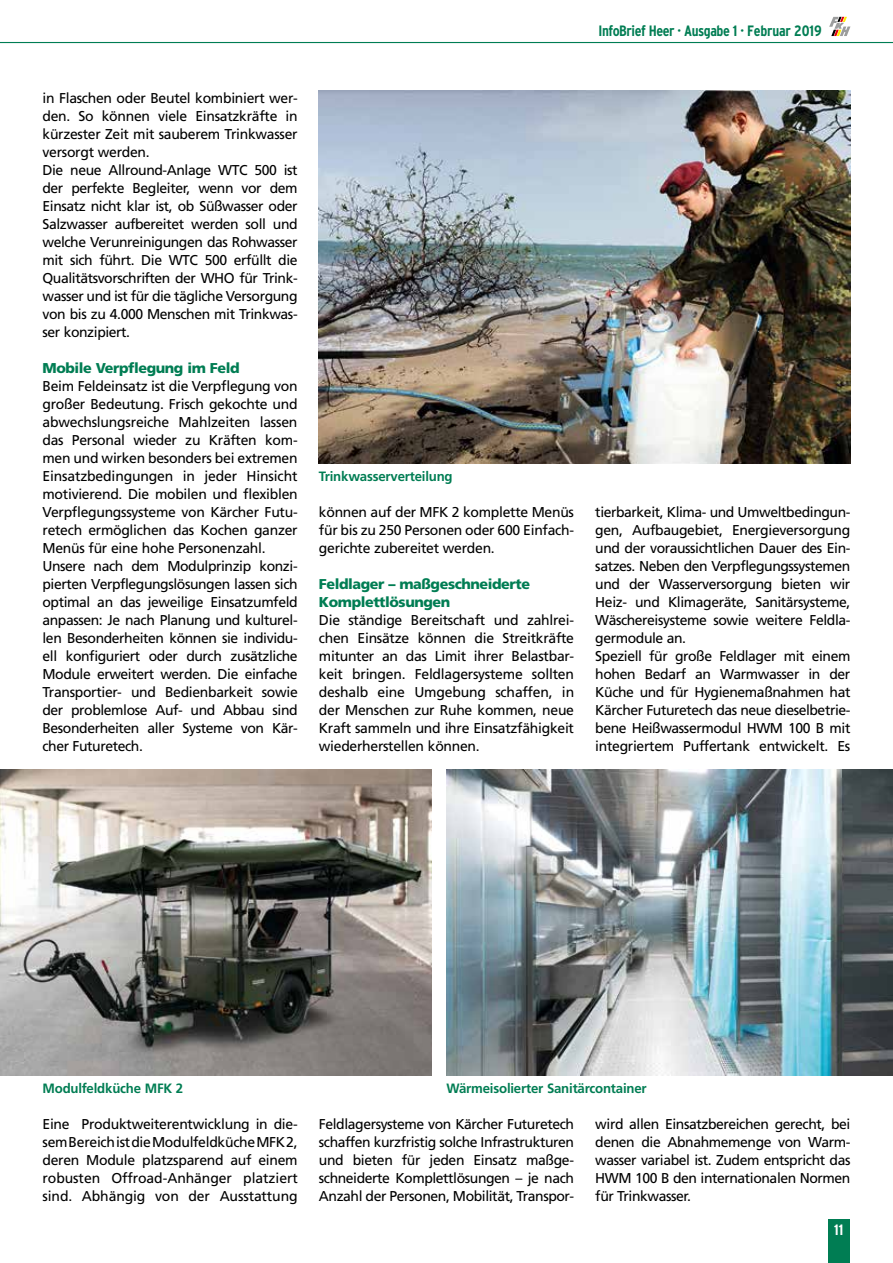
<style>
.page{position:relative;width:893px;height:1263px;background:#fff}
.page>*{position:absolute;margin:0;border:0;box-sizing:border-box;transform-origin:0 0}
.t1{font:700 condensed 15px "Interstate";letter-spacing:-.03em;color:#007d53}
.t2{font:700 condensed 15px "Interstate";color:#fff}
.t3{font:14.25px/18px "Frutiger LT Pro";letter-spacing:-.03em;color:#000;text-align:justify}
.t4{font:900 14.25px/18px "Frutiger";letter-spacing:-.03em;color:#007d53}
.t5{font:700 13.5px "Frutiger LT Pro";letter-spacing:-.015em;color:#007d53}
</style>
<div class="page">
<hr style="left:0;top:42px;width:893px;height:1px;background:#007d53">
<svg style="left:829px;top:17px;width:21px;height:19px"></svg>
<div style="left:828px;top:1219px;width:21px;height:44px;background:#007d53"></div>
<img style="left:319px;top:90px;width:531px;height:373px">
<img style="left:0;top:769px;width:432px;height:306px">
<img style="left:446px;top:769px;width:447px;height:306px">
<p class="t3" style="left:43px;top:89px;width:257px;text-align:left">in Flaschen oder Beutel kombiniert wer&shy;den. So können viele Einsatzkräfte in kürzester Zeit mit sauberem Trinkwasser versorgt werden.<br>Die neue Allround-Anlage WTC 500 ist der perfekte Begleiter, wenn vor dem Einsatz nicht klar ist, ob Süßwasser oder Salzwasser aufbereitet werden soll und welche Verunreinigungen das Rohwasser mit sich führt. Die WTC 500 erfüllt die Qualitätsvorschriften der WHO für Trink&shy;wasser und ist für die tägliche Versorgung von bis zu 4.000 Menschen mit Trinkwas&shy;ser konzipiert.</p>
<p class="t4" style="left:43px;top:359px;width:199px">Mobile Verpflegung im Feld</p>
<p class="t3" style="left:43px;top:377px;width:257px;text-align:left">Beim Feldeinsatz ist die Verpflegung von großer Bedeutung. Frisch gekochte und abwechslungsreiche Mahlzeiten lassen das Personal wieder zu Kräften kom&shy;men und wirken besonders bei extremen Einsatzbedingungen in jeder Hinsicht motivierend. Die mobilen und flexiblen Verpflegungssysteme von Kärcher Futu&shy;retech ermöglichen das Kochen ganzer Menüs für eine hohe Personenzahl.<br>Unsere nach dem Modulprinzip konzi&shy;pierten Verpflegungslösungen lassen sich optimal an das jeweilige Einsatzumfeld anpassen: Je nach Planung und kulturel&shy;len Besonderheiten können sie individu&shy;ell konfiguriert oder durch zusätzliche Module erweitert werden. Die einfache Transportier- und Bedienbarkeit sowie der problemlose Auf- und Abbau sind Besonderheiten aller Systeme von Kär&shy;cher Futuretech.</p>
<p class="t5" style="left:319px;top:468px;width:135px">Trinkwasserverteilung</p>
<p class="t3" style="left:319px;top:503px;width:257px">können auf der MFK 2 komplette Menüs für bis zu 250 Personen oder 600 Einfach&shy;gerichte zubereitet werden.</p>
<p class="t4" style="left:319px;top:575px;width:213px">Feldlager – maßgeschneiderte<br>Komplettlösungen</p>
<p class="t3" style="left:319px;top:611px;width:257px">Die ständige Bereitschaft und zahlrei&shy;chen Einsätze können die Streitkräfte mitunter an das Limit ihrer Belastbar&shy;keit bringen. Feldlagersysteme sollten deshalb eine Umgebung schaffen, in der Menschen zur Ruhe kommen, neue Kraft sammeln und ihre Einsatzfähigkeit wiederherstellen können.</p>
<p class="t1" style="left:598px;top:22px;width:225px">InfoBrief Heer · Ausgabe 1 · Februar 2019</p>
<p class="t3" style="left:595px;top:503px;width:257px;text-align:left">tierbarkeit, Klima- und Umweltbedingun&shy;gen, Aufbaugebiet, Energieversorgung und der voraussichtlichen Dauer des Ein&shy;satzes. Neben den Verpflegungssystemen und der Wasserversorgung bieten wir Heiz- und Klimageräte, Sanitärsysteme, Wäschereisysteme sowie weitere Feldla&shy;germodule an.<br>Speziell für große Feldlager mit einem hohen Bedarf an Warmwasser in der Küche und für Hygienemaßnahmen hat Kärcher Futuretech das neue dieselbetrie&shy;bene Heißwassermodul HWM 100 B mit integriertem Puffertank entwickelt. Es</p>
<p class="t5" style="left:43px;top:1080px;width:142px">Modulfeldküche MFK 2</p>
<p class="t5" style="left:446px;top:1080px;width:202px">Wärmeisolierter Sanitärcontainer</p>
<p class="t3" style="left:43px;top:1115px;width:257px">Eine Produktweiterentwicklung in die&shy;sem Bereich ist die Modulfeldküche MFK 2, deren Module platzsparend auf einem robusten Offroad-Anhänger platziert sind. Abhängig von der Ausstattung</p>
<p class="t3" style="left:319px;top:1115px;width:257px">Feldlagersysteme von Kärcher Futuretech schaffen kurzfristig solche Infrastrukturen und bieten für jeden Einsatz maßge&shy;schneiderte Komplettlösungen – je nach Anzahl der Personen, Mobilität, Transpor-</p>
<p class="t3" style="left:595px;top:1115px;width:257px">wird allen Einsatzbereichen gerecht, bei denen die Abnahmemenge von Warm&shy;wasser variabel ist. Zudem entspricht das HWM 100 B den internationalen Normen für Trinkwasser.</p>
<p class="t2" style="left:834px;top:1221px;width:11px">11</p>
</div>
